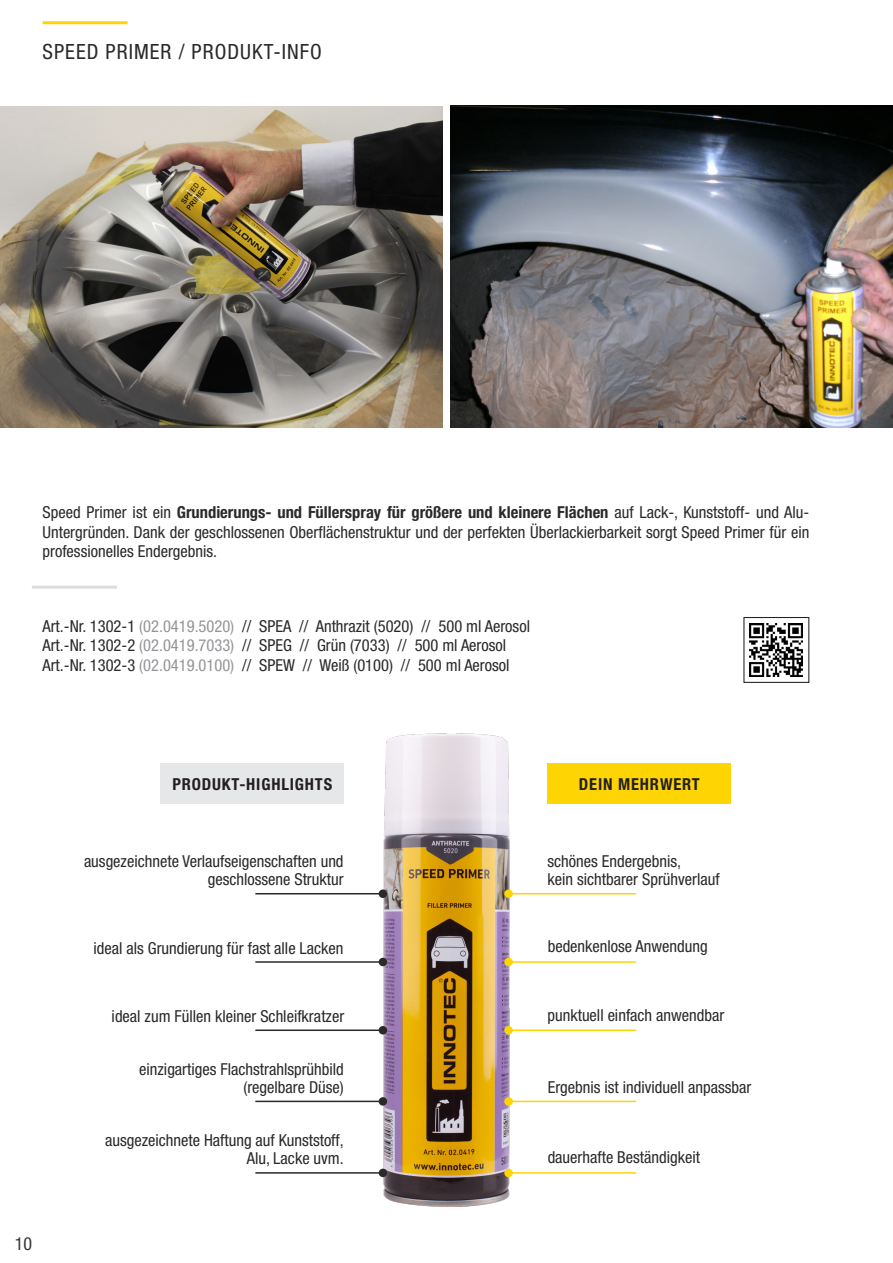
<style>
.page{position:relative;width:893px;height:1263px;background:#fff}
.page>*{position:absolute;margin:0;border:0;box-sizing:border-box;transform-origin:0 0}
.t1{font:condensed 21px "Helvetica Neue";letter-spacing:.05em;color:#2b292a}
.t2{font:condensed 18px "Helvetica Neue";color:#363536}
.t3{font:condensed 16.5px/19.5px "Helvetica Neue";color:#2b292a;text-align:right}
.t4{font:700 condensed 16.5px "Helvetica Neue";letter-spacing:.05em;color:#231f20}
.s1{font-weight:700}
.s2{color:#939598}
</style>
<div class="page">
<hr style="left:43px;top:21px;width:85px;height:3px;background:#fed503">
<hr style="left:32px;top:586px;width:85px;height:3px;background:#dcdddf">
<div style="left:743px;top:617px;width:66px;height:66px;border:1px solid #231f20"></div>
<img style="left:750px;top:623px;width:53px;height:53px">
<div style="left:161px;top:763px;width:183px;height:41px;background:#e6e7e9"></div>
<div style="left:548px;top:763px;width:183px;height:41px;background:#fed503"></div>
<img style="left:383px;top:734px;width:127px;height:473px">
<hr style="left:255px;top:893px;width:128px;height:1px;background:#2b292a">
<div style="left:379px;top:889px;width:8px;height:9px;background:#2b292a;border-radius:50%"></div>
<hr style="left:255px;top:1101px;width:128px;height:1px;background:#2b292a">
<div style="left:379px;top:1097px;width:8px;height:9px;background:#2b292a;border-radius:50%"></div>
<hr style="left:255px;top:961px;width:128px;height:2px;background:#2b292a">
<div style="left:379px;top:958px;width:8px;height:8px;background:#2b292a;border-radius:50%"></div>
<hr style="left:255px;top:1029px;width:128px;height:2px;background:#2b292a">
<div style="left:379px;top:1026px;width:8px;height:8px;background:#2b292a;border-radius:50%"></div>
<hr style="left:255px;top:1172px;width:128px;height:2px;background:#2b292a">
<div style="left:379px;top:1169px;width:8px;height:8px;background:#2b292a;border-radius:50%"></div>
<hr style="left:509px;top:893px;width:127px;height:1px;background:#fed503">
<div style="left:504px;top:889px;width:9px;height:9px;background:#fed503;border-radius:50%"></div>
<hr style="left:509px;top:961px;width:127px;height:2px;background:#fed503">
<div style="left:504px;top:958px;width:9px;height:8px;background:#fed503;border-radius:50%"></div>
<hr style="left:509px;top:1029px;width:127px;height:2px;background:#fed503">
<div style="left:504px;top:1026px;width:9px;height:8px;background:#fed503;border-radius:50%"></div>
<hr style="left:509px;top:1101px;width:127px;height:1px;background:#fed503">
<div style="left:504px;top:1097px;width:9px;height:9px;background:#fed503;border-radius:50%"></div>
<hr style="left:509px;top:1172px;width:127px;height:2px;background:#fed503">
<div style="left:504px;top:1169px;width:9px;height:8px;background:#fed503;border-radius:50%"></div>
<img style="left:0;top:106px;width:442px;height:321px">
<img style="left:451px;top:106px;width:442px;height:321px">
<p class="t1" style="left:43px;top:39px;width:281px">SPEED PRIMER / PRODUKT-INFO</p>
<p class="t3" style="left:43px;top:503px;width:768px;text-align:justify">Speed Primer ist ein <span class="s1">Grundierungs- und Füllerspray für größere und kleinere Flächen</span> auf Lack-, Kunststoff- und Alu-Untergründen. Dank der geschlossenen Oberflächenstruktur und der perfekten Überlackierbarkeit sorgt Speed Primer für ein professionelles Endergebnis.</p>
<p class="t3" style="left:43px;top:616px;width:489px;text-align:left">Art.-Nr. 1302-1 <span class="s2">(02.0419.5020)</span> // SPEA // Anthrazit (5020) // 500 ml Aerosol<br>Art.-Nr. 1302-2 <span class="s2">(02.0419.7033)</span> // SPEG // Grün (7033) // 500 ml Aerosol<br>Art.-Nr. 1302-3 <span class="s2">(02.0419.0100)</span> // SPEW // Weiß (0100) // 500 ml Aerosol</p>
<p class="t2" style="left:15px;top:1233px;width:19px">10</p>
<p class="t4" style="left:172px;top:774px;width:161px">PRODUKT-HIGHLIGHTS</p>
<p class="t4" style="left:579px;top:774px;width:122px">DEIN MEHRWERT</p>
<p class="t3" style="left:84px;top:852px;width:261px;line-height:18px">ausgezeichnete Verlaufseigenschaften und geschlossene Struktur</p>
<p class="t3" style="left:93px;top:938px;width:252px">ideal als Grundierung für fast alle Lacken</p>
<p class="t3" style="left:112px;top:1006px;width:234px">ideal zum Füllen kleiner Schleifkratzer</p>
<p class="t3" style="left:139px;top:1060px;width:206px;line-height:18px">einzigartiges Flachstrahlsprühbild (regelbare Düse)</p>
<p class="t3" style="left:105px;top:1131px;width:240px;line-height:18px">ausgezeichnete Haftung auf Kunststoff,<br>Alu, Lacke uvm.</p>
<p class="t3" style="left:547px;top:852px;width:174px;line-height:18px;text-align:left">schönes Endergebnis,<br>kein sichtbarer Sprühverlauf</p>
<p class="t3" style="left:548px;top:936px;width:162px">bedenkenlose Anwendung</p>
<p class="t3" style="left:547px;top:1005px;width:178px">punktuell einfach anwendbar</p>
<p class="t3" style="left:548px;top:1077px;width:205px">Ergebnis ist individuell anpassbar</p>
<p class="t3" style="left:548px;top:1147px;width:154px">dauerhafte Beständigkeit</p>
</div>
